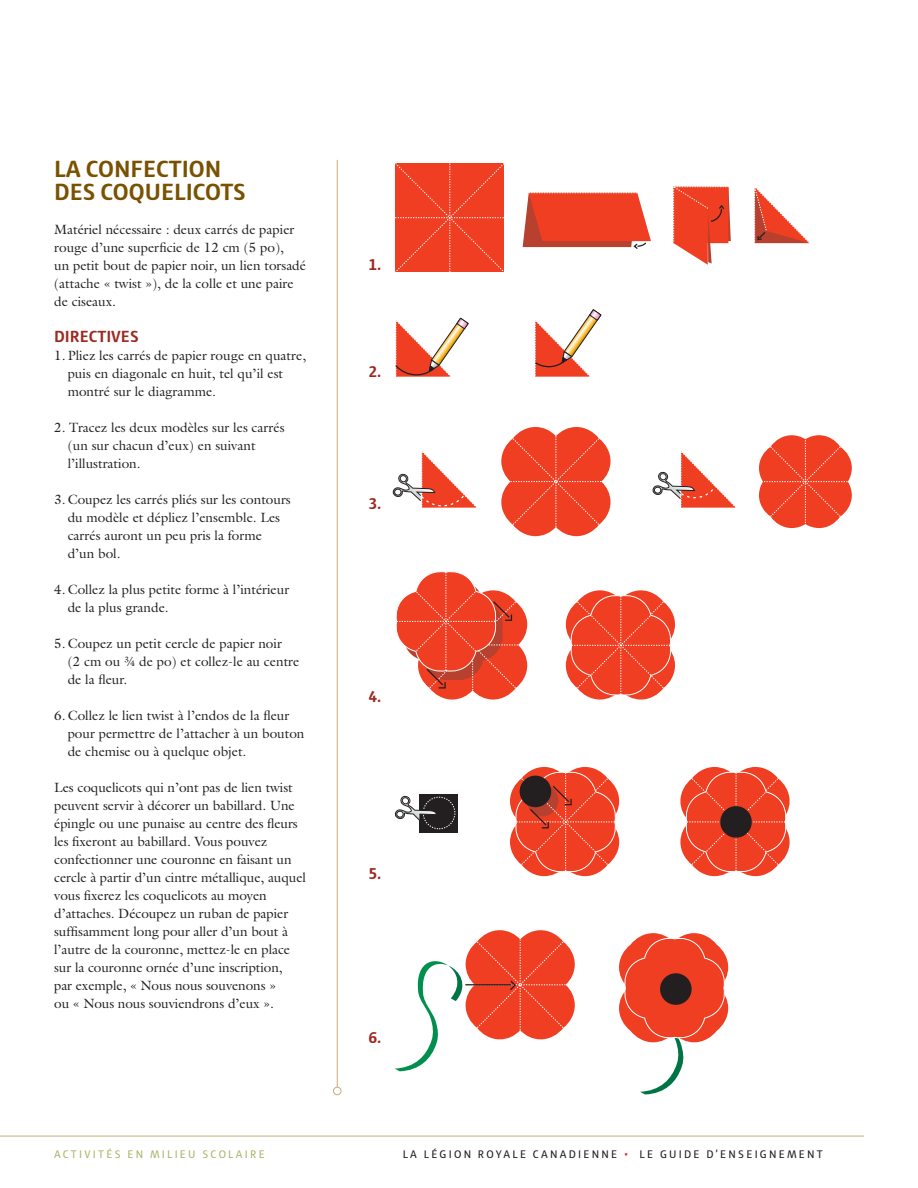
<style>
.page{position:relative;width:918px;height:1188px;background:#fff}
.page>*{position:absolute;margin:0;border:0;box-sizing:border-box;transform-origin:0 0}
.t1{font:700 24px/22.5px "Haptic";color:#795100}
.t2{font:700 16.5px "Haptic";color:#9d2920}
.t3{font:13.5px/18px "Galliard Std";color:#231f20}
.t4{font:11.25px "Haptic";letter-spacing:.2em;color:#231f20}
.t5{font:11.25px "Haptic";letter-spacing:.2em;color:#aeb56d}
.s1{color:#e51836}
</style>
<div class="page">
<hr style="left:0;top:1136px;width:864px;height:1px;background:#ceaa78">
<div style="left:419px;top:794px;width:39px;height:39px;background:#231f20"></div>
<div style="left:395px;top:163px;width:109px;height:109px;background:#ef3e22"></div>
<svg style="left:673px;top:186px;width:58px;height:79px"></svg>
<svg style="left:523px;top:192px;width:128px;height:57px;background:#e75640"></svg>
<svg style="left:754px;top:186px;width:56px;height:58px"></svg>
<svg style="left:652px;top:451px;width:84px;height:57px"></svg>
<svg style="left:392px;top:451px;width:85px;height:57px"></svg>
<svg style="left:501px;top:427px;width:110px;height:109px;background:#f15d45"></svg>
<svg style="left:759px;top:435px;width:93px;height:93px;background:#f15f48"></svg>
<svg style="left:396px;top:571px;width:131px;height:129px"></svg>
<svg style="left:566px;top:590px;width:109px;height:110px;background:#f16049"></svg>
<svg style="left:510px;top:767px;width:109px;height:109px;background:#ed6049"></svg>
<div style="left:520px;top:776px;width:31px;height:31px;background:#231f20;border-radius:50%"></div>
<div style="left:423px;top:797px;width:32px;height:32px;border:1px dashed #fff;border-radius:50%"></div>
<svg style="left:680px;top:767px;width:110px;height:109px;background:#f1624b"></svg>
<div style="left:720px;top:806px;width:32px;height:32px;background:#231f20;border-radius:50%"></div>
<svg style="left:619px;top:933px;width:109px;height:161px"></svg>
<div style="left:660px;top:973px;width:32px;height:32px;background:#231f20;border-radius:50%"></div>
<svg style="left:395px;top:318px;width:74px;height:59px"></svg>
<svg style="left:535px;top:309px;width:66px;height:68px"></svg>
<svg style="left:395px;top:930px;width:180px;height:141px"></svg>
<svg style="left:394px;top:795px;width:43px;height:26px"></svg>
<hr style="left:337px;top:160px;width:1px;height:927px;background:#ceaa78">
<div style="left:333px;top:1087px;width:8px;height:8px;border:1px solid #ceaa78;border-radius:50%"></div>
<h1 class="t1" style="left:54px;top:158px;width:193px">LA CON FECTION<br>DES COQUELICOTS</h1>
<p class="t3" style="left:54px;top:220px;width:253px">Matériel nécessaire : deux carrés de papier rouge d’une superficie de 12 cm (5 po),<br>un petit bout de papier noir, un lien torsadé (attache « twist »), de la colle et une paire de ciseaux.</p>
<p class="t2" style="left:54px;top:327px;width:20px">DIRECTIV</p>
<p class="t2" style="left:121px;top:327px;width:19px">ES</p>
<p class="t3" style="left:68px;top:346px;width:240px;text-indent:-14px">1. Pliez les carrés de papier rouge en quatre, puis en diagonale en huit, tel qu’il est montré sur le diagramme.</p>
<p class="t3" style="left:68px;top:418px;width:218px;text-indent:-14px">2. Tracez les deux modèles sur les carrés (un sur chacun d’eux) en suivant l’illustration.</p>
<p class="t3" style="left:68px;top:490px;width:225px;text-indent:-14px">3. Coupez les carrés pliés sur les contours du modèle et dépliez l’ensemble. Les carrés auront un peu pris la forme d’un bol.</p>
<p class="t3" style="left:68px;top:580px;width:223px;text-indent:-14px">4. Collez la plus petite forme à l’intérieur de la plus grande.</p>
<p class="t3" style="left:68px;top:634px;width:233px;text-indent:-14px">5. Coupez un petit cercle de papier noir<br>(2 cm ou ¾ de po) et collez-le au centre de la fleur.</p>
<p class="t3" style="left:68px;top:706px;width:238px;text-indent:-14px">6. Collez le lien twist à l’endos de la fleur pour permettre de l’attacher à un bouton de chemise ou à quelque objet.</p>
<p class="t3" style="left:54px;top:778px;width:253px">Les coquelicots qui n’ont pas de lien twist peuvent servir à décorer un babillard. Une épingle ou une punaise au centre des fleurs les fixeront au babillard. Vous pouvez confectionner une couronne en faisant un cercle à partir d’un cintre métallique, auquel vous fixerez les coquelicots au moyen d’attaches. Découpez un ruban de papier suffisamment long pour aller d’un bout à l’autre de la couronne, mettez-le en place sur la couronne ornée d’une inscription,<br>par exemple, « Nous nous souvenons »<br>ou « Nous nous souviendrons d’eux ».</p>
<p class="t2" style="left:368px;top:254px;width:14px">1.</p>
<p class="t2" style="left:368px;top:361px;width:14px">2.</p>
<p class="t2" style="left:368px;top:493px;width:14px">3.</p>
<p class="t2" style="left:368px;top:686px;width:14px">4.</p>
<p class="t2" style="left:368px;top:863px;width:14px">5.</p>
<p class="t2" style="left:368px;top:1027px;width:14px">6.</p>
<p class="t5" style="left:54px;top:1148px;width:212px">ACTIVITÉS EN MILIEU SCOLAIRE</p>
<p class="t4" style="left:403px;top:1148px;width:422px">LA LÉGION ROYALE CANADIENNE <span class="s1">•</span> LE GUIDE D’ENSEIGNEMENT</p>
</div>
